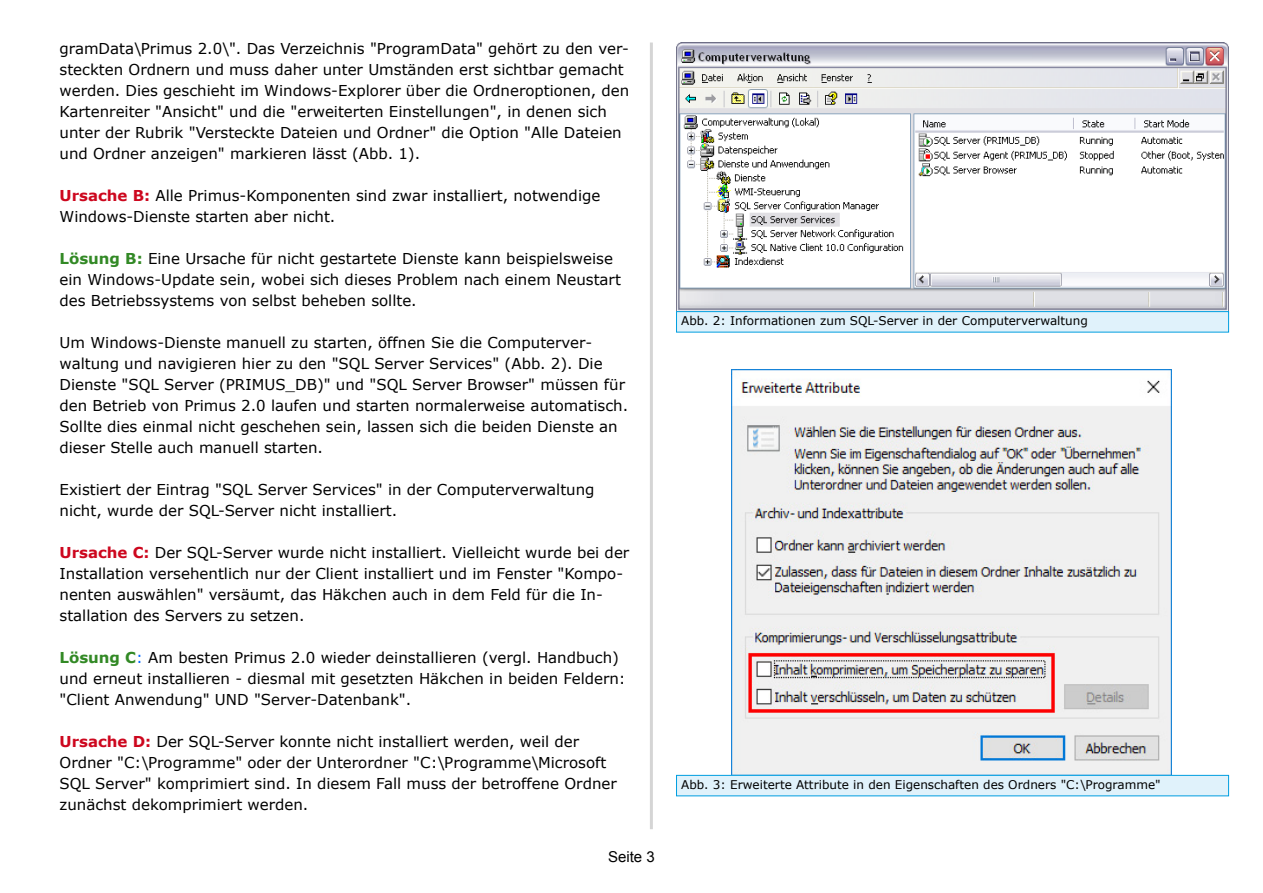
<style>
.page{position:relative;width:1263px;height:893px;background:#fff}
.page>*{position:absolute;margin:0;border:0;box-sizing:border-box;transform-origin:0 0}
.t1{font:15px/21px "Verdana";color:#000}
.t2{font:15px "Arial";color:#000}
.t3{font:12px "Verdana";color:#000}
.s1{font-weight:700;color:#cd071e}
.s2{font-weight:700;color:#328925}
.s3{color:#06f}
</style>
<div class="page">
<hr style="left:650px;top:43px;width:3px;height:786px;background:#d5d5d5">
<img style="left:676px;top:43px;width:553px;height:268px">
<div style="left:676px;top:312px;width:552px;height:20px;background:#e0f2fb"></div>
<div style="left:676px;top:311px;width:553px;height:21px;border:1px solid #009ee0"></div>
<img style="left:731px;top:370px;width:440px;height:405px">
<div style="left:676px;top:775px;width:552px;height:21px;background:#e0f2fb"></div>
<div style="left:676px;top:775px;width:553px;height:21px;border:1px solid #009ee0"></div>
<p class="t1" style="left:60px;top:38px;width:571px">gramData\Primus 2.0\". Das Verzeichnis "ProgramData" gehört zu den ver&shy;steckten Ordnern und muss daher unter Umständen erst sichtbar gemacht werden. Dies geschieht im Windows-Explorer über die Ordneroptionen, den Kartenreiter "Ansicht" und die "erweiterten Einstellungen", in denen sich unter der Rubrik "Versteckte Dateien und Ordner" die Option "Alle Dateien und Ordner anzeigen" markieren lässt (Abb. 1).</p>
<p class="t1" style="left:60px;top:185px;width:542px"><span class="s1">Ursache B:</span> Alle Primus-Komponenten sind zwar installiert, notwendige<br>Windows-Dienste starten aber nicht.</p>
<p class="t1" style="left:60px;top:248px;width:563px"><span class="s2">Lösung B:</span> Eine Ursache für nicht gestartete Dienste kann beispielsweise ein Windows-Update sein, wobei sich dieses Problem nach einem Neustart des Betriebssystems von selbst beheben sollte.</p>
<p class="t1" style="left:60px;top:332px;width:570px">Um Windows-Dienste manuell zu starten, öffnen Sie die Computerver&shy;waltung und navigieren hier zu den "SQL Server Services" (Abb. 2). Die Dienste "SQL Server (PRIMUS_DB)" und "SQL Server Browser" müssen für den Betrieb von Primus 2.0 laufen und starten normalerweise automatisch.<br>Sollte dies einmal nicht geschehen sein, lassen sich die beiden Dienste an dieser Stelle auch manuell starten.</p>
<p class="t1" style="left:60px;top:479px;width:537px">Existiert der Eintrag "SQL Server Services" in der Computerverwaltung nicht, wurde der SQL-Server nicht installiert.</p>
<p class="t1" style="left:60px;top:542px;width:571px"><span class="s1">Ursache C:</span> Der SQL-Server wurde nicht installiert. Vielleicht wurde bei der Installation versehentlich nur der Client installiert und im Fenster "Kompo&shy;nenten auswählen" versäumt, das Häkchen auch in dem Feld für die In&shy;stallation des Servers zu setzen.</p>
<p class="t1" style="left:60px;top:647px;width:568px"><span class="s2">Lösung C</span><span class="s3">:</span> Am besten Primus 2.0 wieder deinstallieren (vergl. Handbuch) und erneut installieren - diesmal mit gesetzten Häkchen in beiden Feldern: "Client Anwendung" UND "Server-Datenbank".</p>
<p class="t1" style="left:60px;top:731px;width:559px"><span class="s1">Ursache D:</span> Der SQL-Server konnte nicht installiert werden, weil der Ordner "C:\Programme" oder der Unterordner "C:\Programme\Microsoft SQL Server" komprimiert sind. In diesem Fall muss der betroffene Ordner zunächst dekomprimiert werden.</p>
<p class="t2" style="left:608px;top:847px;width:48px">Seite 3</p>
<p class="t3" style="left:681px;top:312px;width:408px">Abb. 2: Informationen zum SQL-Server in der Computerverwaltung</p>
<p class="t3" style="left:681px;top:776px;width:481px">Abb. 3: Erweiterte Attribute in den Eigenschaften des Ordners "C:\Programme"</p>
</div>
